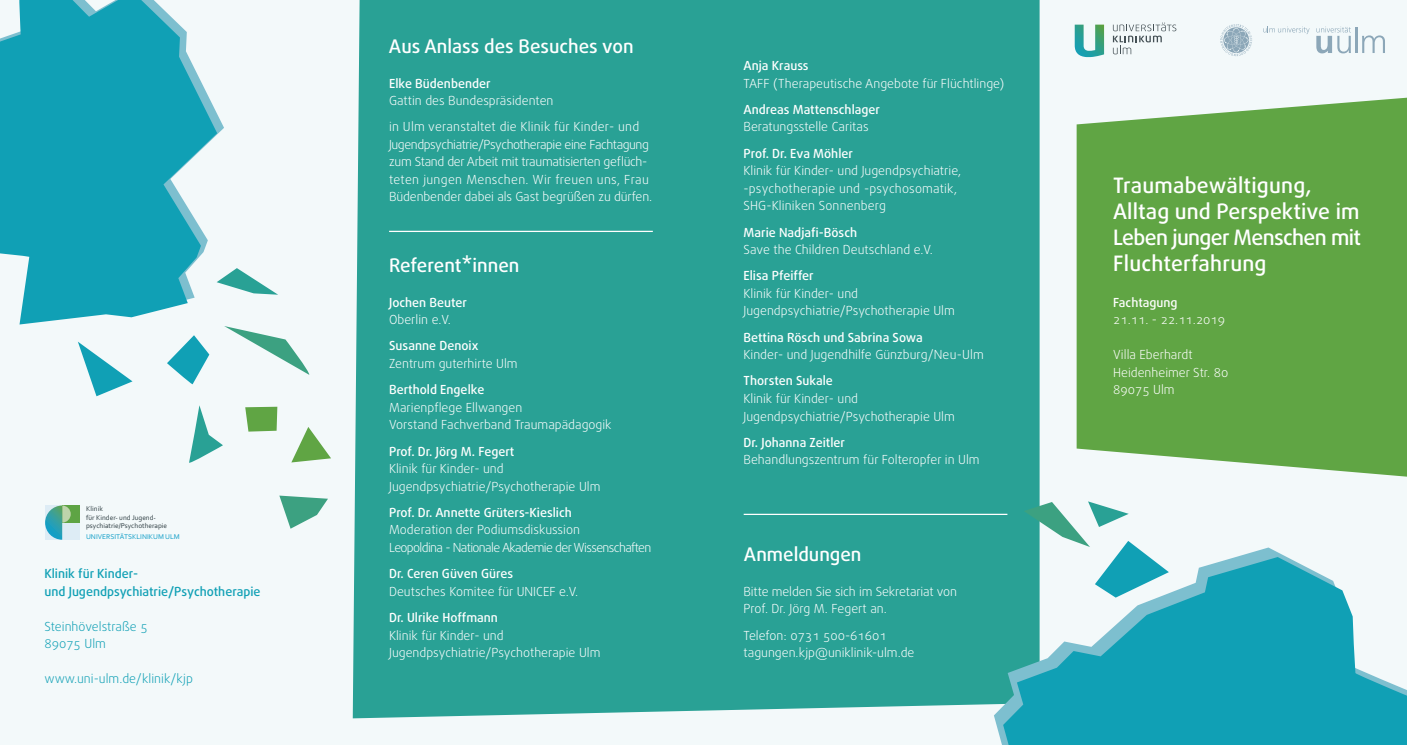
<style>
.page{position:relative;width:1407px;height:745px;background:#fff}
.page>*{position:absolute;margin:0;border:0;box-sizing:border-box;transform-origin:0 0}
.Head__Daxline___Medi{font:500 21.25px/25.9px "Daxline Pro";letter-spacing:.005em;color:#fff;text-align:justify}
.Subhead__Daxline___M{font:500 18.75px "Daxline Pro";color:#fff}
.Fließtext__Daxline{font:300 12.5px/17.5px "Daxline Pro";color:#fff}
.Fließtext__Daxline-2{font:500 12.5px "Daxline Pro";color:#fff}
.Fließtext__Daxline-3{font:500 12.5px "Daxline Pro";color:#10a0b5}
.Fließtext__Daxline-4{font:300 12.5px "Daxline Pro";color:#10a0b5}
.Fließtext__Daxline-5{font:300 12.5px "Daxline Pro";letter-spacing:-.05em;color:#fff}
.Head__Daxline___Medi-2{font:500 12.5px "Daxline Pro";color:#fff}
.t1{font:7.25px/8.6px "Corbel";color:#314045}
.t2{font:7.25px "Corbel";color:#119ec8}
</style>
<div class="page">
<div style="left:0;top:0;width:1407px;height:744px;background:#f3f9fa"></div>
<svg style="left:1076px;top:97px;width:331px;height:380px;fill:#60a544"></svg>
<div style="left:353px;top:0;width:686px;height:717px;background:#29a195"></div>
<hr style="left:744px;top:513px;width:263px;height:1px;background:#fff">
<hr style="left:389px;top:230px;width:264px;height:2px;background:#fff">
<svg style="left:0;top:0;width:217px;height:324px;fill:#10a0b5"></svg>
<svg style="left:994px;top:547px;width:291px;height:197px;fill:#29a195"></svg>
<svg style="left:1003px;top:556px;width:404px;height:188px;fill:#10a0b5"></svg>
<svg style="left:167px;top:335px;width:42px;height:49px"></svg>
<svg style="left:291px;top:427px;width:40px;height:35px"></svg>
<svg style="left:189px;top:405px;width:34px;height:58px"></svg>
<svg style="left:224px;top:326px;width:85px;height:48px"></svg>
<svg style="left:279px;top:495px;width:49px;height:33px"></svg>
<svg style="left:245px;top:406px;width:32px;height:25px"></svg>
<svg style="left:78px;top:342px;width:54px;height:54px"></svg>
<svg style="left:217px;top:268px;width:60px;height:26px"></svg>
<svg style="left:1113px;top:23px;width:63px;height:31px"></svg>
<svg style="left:1074px;top:25px;width:30px;height:32px"></svg>
<div style="left:45px;top:505px;width:34px;height:34px;background:#ddecf5"></div>
<div style="left:62px;top:505px;width:17px;height:17px;background:#5ea444"></div>
<svg style="left:45px;top:505px;width:26px;height:34px"></svg>
<svg style="left:1220px;top:24px;width:32px;height:32px"></svg>
<svg style="left:1316px;top:27px;width:35px;height:26px"></svg>
<hr style="left:1355px;top:27px;width:2px;height:26px;background:#8ca7b8">
<svg style="left:1362px;top:35px;width:23px;height:18px"></svg>
<svg style="left:1263px;top:26px;width:46px;height:8px"></svg>
<svg style="left:1024px;top:501px;width:145px;height:96px"></svg>
<p class="t1" style="left:86px;top:503px;width:83px">Klinik<br>für Kinder- und Jugend&shy;psychiatrie/Psychotherapie</p>
<p class="t2" style="left:86px;top:531px;width:95px">UNIVERSITÄTSKLINIKUM ULM</p>
<p class="Fließtext__Daxline-3" style="left:44px;top:565px;width:95px">Klinik für Kinder-</p>
<p class="Fließtext__Daxline-3" style="left:44px;top:582px;width:218px">und Jugendpsychiatrie/Psychotherapie</p>
<p class="Fließtext__Daxline-4" style="left:44px;top:617px;width:105px">Steinhövelstraße 5</p>
<p class="Fließtext__Daxline-4" style="left:44px;top:635px;width:63px">89075 Ulm</p>
<p class="Fließtext__Daxline-4" style="left:44px;top:670px;width:150px">www.uni-ulm.de/klinik/kjp</p>
<p class="Subhead__Daxline___M" style="left:389px;top:33px;width:246px">Aus Anlass des Besuches von</p>
<p class="Fließtext__Daxline-2" style="left:389px;top:75px;width:103px">Elke Büdenbender</p>
<p class="Fließtext__Daxline" style="left:389px;top:92px;width:166px">Gattin des Bundespräsidenten</p>
<p class="Fließtext__Daxline" style="left:389px;top:118px;width:265px">in Ulm veranstaltet die Klinik für Kinder- und Jugendpsychiatrie/Psychotherapie eine Fachtagung zum Stand der Arbeit mit traumatisierten geflüch&shy;teten jungen Menschen. Wir freuen uns, Frau Büdenbender dabei als Gast begrüßen zu dürfen.</p>
<p class="Subhead__Daxline___M" style="left:389px;top:252px;width:132px">Referent*innen</p>
<p class="Fließtext__Daxline-2" style="left:389px;top:293px;width:79px">Jochen Beuter</p>
<p class="Fließtext__Daxline" style="left:389px;top:311px;width:63px">Oberlin e.V.</p>
<p class="Fließtext__Daxline-2" style="left:389px;top:337px;width:91px">Susanne Denoix</p>
<p class="Fließtext__Daxline" style="left:389px;top:354px;width:130px">Zentrum guterhirte Ulm</p>
<p class="Fließtext__Daxline-2" style="left:389px;top:381px;width:97px">Berthold Engelke</p>
<p class="Fließtext__Daxline" style="left:389px;top:398px;width:135px">Marienpflege Ellwangen</p>
<p class="Fließtext__Daxline" style="left:389px;top:416px;width:224px">Vorstand Fachverband Traumapädagogik</p>
<p class="Fließtext__Daxline-2" style="left:389px;top:442px;width:127px">Prof. Dr. Jörg M. Fegert</p>
<p class="Fließtext__Daxline" style="left:389px;top:459px;width:116px">Klinik für Kinder- und</p>
<p class="Fließtext__Daxline" style="left:389px;top:477px;width:213px">Jugendpsychiatrie/Psychotherapie Ulm</p>
<p class="Fließtext__Daxline-2" style="left:389px;top:503px;width:184px">Prof. Dr. Annette Grüters-Kieslich</p>
<p class="Fließtext__Daxline" style="left:389px;top:521px;width:192px">Moderation der Podiumsdiskussion</p>
<p class="Fließtext__Daxline-5" style="left:389px;top:539px;width:264px">Leopoldina - Nationale Akademie der Wissenschaften</p>
<p class="Fließtext__Daxline-2" style="left:389px;top:565px;width:125px">Dr. Ceren Güven Güres</p>
<p class="Fließtext__Daxline" style="left:389px;top:582px;width:191px">Deutsches Komitee für UNICEF e.V.</p>
<p class="Fließtext__Daxline-2" style="left:389px;top:608px;width:110px">Dr. Ulrike Hoffmann</p>
<p class="Fließtext__Daxline" style="left:389px;top:626px;width:116px">Klinik für Kinder- und</p>
<p class="Fließtext__Daxline" style="left:389px;top:643px;width:213px">Jugendpsychiatrie/Psychotherapie Ulm</p>
<p class="Fließtext__Daxline-2" style="left:743px;top:57px;width:67px">Anja Krauss</p>
<p class="Fließtext__Daxline" style="left:743px;top:74px;width:262px">TAFF (Therapeutische Angebote für Flüchtlinge)</p>
<p class="Fließtext__Daxline-2" style="left:743px;top:101px;width:138px">Andreas Mattenschlager</p>
<p class="Fließtext__Daxline" style="left:743px;top:118px;width:127px">Beratungsstelle Caritas</p>
<p class="Fließtext__Daxline-2" style="left:743px;top:145px;width:111px">Prof. Dr. Eva Möhler</p>
<p class="Fließtext__Daxline" style="left:743px;top:162px;width:219px">Klinik für Kinder- und Jugendpsychiatrie,</p>
<p class="Fließtext__Daxline" style="left:743px;top:179px;width:215px">-psychotherapie und -psychosomatik,</p>
<p class="Fließtext__Daxline" style="left:743px;top:197px;width:144px">SHG-Kliniken Sonnenberg</p>
<p class="Fließtext__Daxline-2" style="left:743px;top:223px;width:115px">Marie Nadjafi-Bösch</p>
<p class="Fließtext__Daxline" style="left:743px;top:241px;width:191px">Save the Children Deutschland e.V.</p>
<p class="Fließtext__Daxline-2" style="left:743px;top:267px;width:72px">Elisa Pfeiffer</p>
<p class="Fließtext__Daxline" style="left:743px;top:284px;width:116px">Klinik für Kinder- und</p>
<p class="Fließtext__Daxline" style="left:743px;top:302px;width:213px">Jugendpsychiatrie/Psychotherapie Ulm</p>
<p class="Fließtext__Daxline-2" style="left:743px;top:328px;width:181px">Bettina Rösch und Sabrina Sowa</p>
<p class="Fließtext__Daxline" style="left:743px;top:346px;width:242px">Kinder- und Jugendhilfe Günzburg/Neu-Ulm</p>
<p class="Fließtext__Daxline-2" style="left:743px;top:372px;width:91px">Thorsten Sukale</p>
<p class="Fließtext__Daxline" style="left:743px;top:389px;width:116px">Klinik für Kinder- und</p>
<p class="Fließtext__Daxline" style="left:743px;top:407px;width:213px">Jugendpsychiatrie/Psychotherapie Ulm</p>
<p class="Fließtext__Daxline-2" style="left:743px;top:433px;width:103px">Dr. Johanna Zeitler</p>
<p class="Fließtext__Daxline" style="left:743px;top:451px;width:238px">Behandlungszentrum für Folteropfer in Ulm</p>
<p class="Subhead__Daxline___M" style="left:744px;top:541px;width:119px">Anmeldungen</p>
<p class="Fließtext__Daxline" style="left:743px;top:582px;width:215px">Bitte melden Sie sich im Sekretariat von</p>
<p class="Fließtext__Daxline" style="left:743px;top:599px;width:145px">Prof. Dr. Jörg M. Fegert an.</p>
<p class="Fließtext__Daxline" style="left:743px;top:626px;width:145px">Telefon: 0731 500-61601</p>
<p class="Fließtext__Daxline" style="left:743px;top:643px;width:172px">tagungen.kjp@uniklinik-ulm.de</p>
<p class="Head__Daxline___Medi" style="left:1113px;top:172px;width:200px">Traumabewältigung,</p>
<p class="Head__Daxline___Medi" style="left:1113px;top:198px;width:249px">Alltag und Perspektive im Leben junger Menschen mit Fluchterfahrung</p>
<p class="Head__Daxline___Medi-2" style="left:1113px;top:293px;width:66px">Fachtagung</p>
<p class="Fließtext__Daxline" style="left:1113px;top:311px;width:114px">21.11. - 22.11.2019</p>
<p class="Fließtext__Daxline" style="left:1113px;top:346px;width:81px">Villa Eberhardt</p>
<p class="Fließtext__Daxline" style="left:1113px;top:363px;width:117px">Heidenheimer Str. 80</p>
<p class="Fließtext__Daxline" style="left:1113px;top:381px;width:63px">89075 Ulm</p>
</div>
